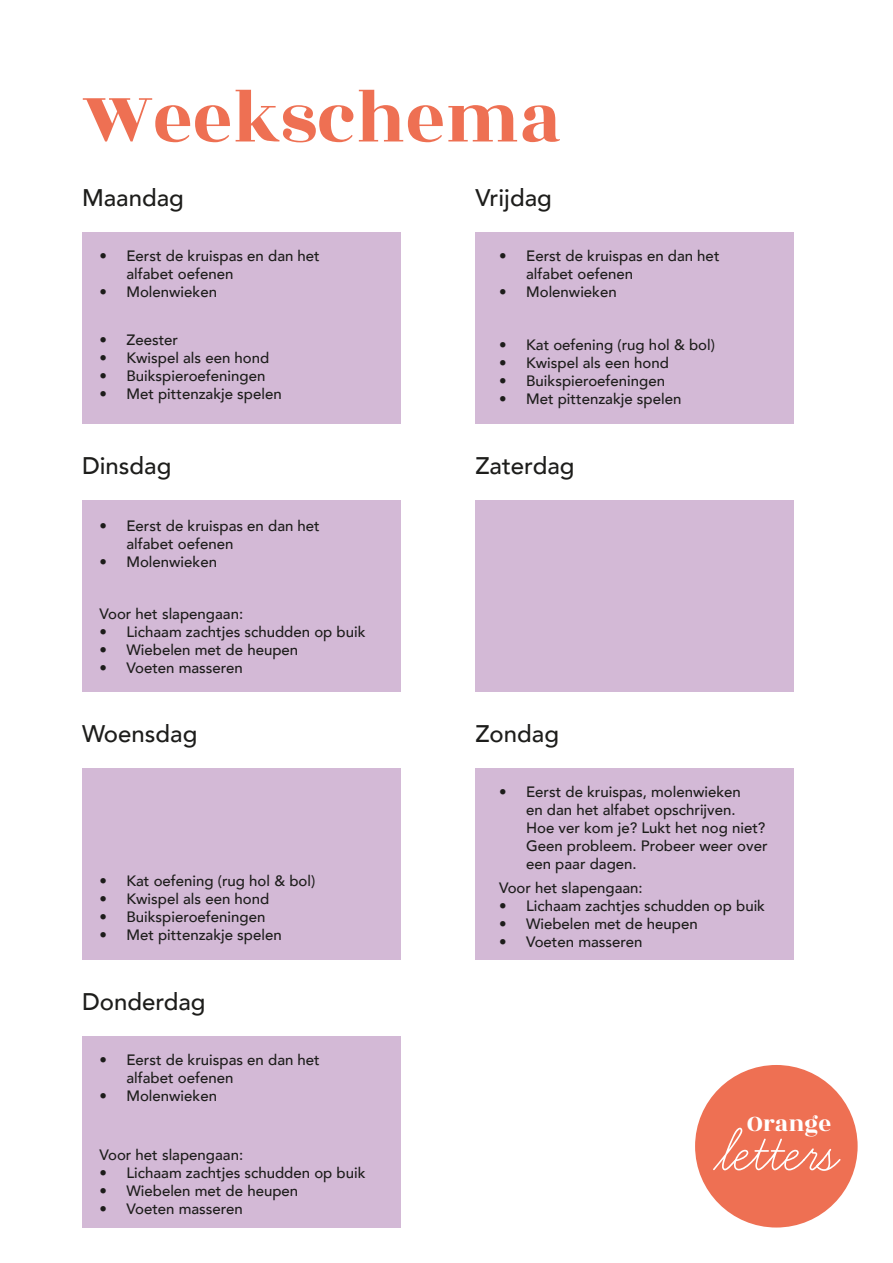
<style>
.page{position:relative;width:893px;height:1263px;background:#fff}
.page>*{position:absolute;margin:0;border:0;box-sizing:border-box;transform-origin:0 0}
.t1{font:77.25px "Rozha One";color:#ee7053}
.t2{font:66px "Learning Curve";color:#fff}
.t3{font:25.05px "Rozha One";color:#fff}
.t4{font:500 24px "Avenir";color:#1d1d1b}
.t5{font:500 15px/18px "Avenir";color:#1d1d1b}
</style>
<div class="page">
<div style="left:82px;top:232px;width:319px;height:192px;background:#d3b9d6"></div>
<div style="left:695px;top:1065px;width:163px;height:162px;background:#ee7053;border-radius:50%"></div>
<div style="left:82px;top:500px;width:319px;height:191px;background:#d3b9d6"></div>
<div style="left:82px;top:768px;width:319px;height:191px;background:#d3b9d6"></div>
<div style="left:82px;top:1036px;width:319px;height:191px;background:#d3b9d6"></div>
<div style="left:475px;top:232px;width:319px;height:192px;background:#d3b9d6"></div>
<div style="left:475px;top:500px;width:319px;height:191px;background:#d3b9d6"></div>
<div style="left:475px;top:768px;width:319px;height:191px;background:#d3b9d6"></div>
<h1 class="t1" style="left:82px;top:64px;width:481px">Weekschema</h1>
<h3 class="t4" style="left:82px;top:177px;width:103px">Maandag</h3>
<p class="t5" style="left:126px;top:246px;width:195px;text-indent:-27px">• Eerst de kruispas en dan het alfabet oefenen</p>
<p class="t5" style="left:99px;top:282px;width:119px">• Molenwieken</p>
<p class="t5" style="left:99px;top:330px;width:80px">• Zeester</p>
<p class="t5" style="left:99px;top:348px;width:171px">• Kwispel als een hond</p>
<p class="t5" style="left:99px;top:366px;width:167px">• Buikspieroefeningen</p>
<p class="t5" style="left:99px;top:384px;width:184px">• Met pittenzakje spelen</p>
<h3 class="t4" style="left:82px;top:445px;width:91px">Dinsdag</h3>
<p class="t5" style="left:126px;top:516px;width:195px;text-indent:-27px">• Eerst de kruispas en dan het alfabet oefenen</p>
<p class="t5" style="left:99px;top:552px;width:119px">• Molenwieken</p>
<p class="t5" style="left:99px;top:603px;width:145px">Voor het slapengaan:</p>
<p class="t5" style="left:99px;top:621px;width:267px">• Lichaam zachtjes schudden op buik</p>
<p class="t5" style="left:99px;top:639px;width:200px">• Wiebelen met de heupen</p>
<p class="t5" style="left:99px;top:657px;width:145px">• Voeten masseren</p>
<h3 class="t4" style="left:82px;top:713px;width:117px">Woensdag</h3>
<p class="t5" style="left:99px;top:871px;width:217px">• Kat oefening (rug hol &amp; bol)</p>
<p class="t5" style="left:99px;top:889px;width:171px">• Kwispel als een hond</p>
<p class="t5" style="left:99px;top:907px;width:167px">• Buikspieroefeningen</p>
<p class="t5" style="left:99px;top:925px;width:184px">• Met pittenzakje spelen</p>
<h3 class="t4" style="left:82px;top:980px;width:125px">Donderdag</h3>
<p class="t5" style="left:126px;top:1050px;width:195px;text-indent:-27px">• Eerst de kruispas en dan het alfabet oefenen</p>
<p class="t5" style="left:99px;top:1086px;width:119px">• Molenwieken</p>
<p class="t5" style="left:99px;top:1145px;width:145px">Voor het slapengaan:</p>
<p class="t5" style="left:99px;top:1163px;width:267px">• Lichaam zachtjes schudden op buik</p>
<p class="t5" style="left:99px;top:1181px;width:200px">• Wiebelen met de heupen</p>
<p class="t5" style="left:99px;top:1199px;width:145px">• Voeten masseren</p>
<h3 class="t4" style="left:475px;top:177px;width:78px">Vrijdag</h3>
<p class="t5" style="left:526px;top:246px;width:195px;text-indent:-27px">• Eerst de kruispas en dan het alfabet oefenen</p>
<p class="t5" style="left:499px;top:282px;width:119px">• Molenwieken</p>
<p class="t5" style="left:499px;top:334px;width:217px">• Kat oefening (rug hol &amp; bol)</p>
<p class="t5" style="left:499px;top:352px;width:171px">• Kwispel als een hond</p>
<p class="t5" style="left:499px;top:370px;width:167px">• Buikspieroefeningen</p>
<p class="t5" style="left:499px;top:388px;width:184px">• Met pittenzakje spelen</p>
<h3 class="t4" style="left:475px;top:445px;width:101px">Zaterdag</h3>
<h3 class="t4" style="left:475px;top:713px;width:85px">Zondag</h3>
<p class="t5" style="left:526px;top:782px;width:243px;text-indent:-27px">• Eerst de kruispas, molenwieken<br>en dan het alfabet opschrijven.<br>Hoe ver kom je? Lukt het nog niet?<br>Geen probleem. Probeer weer over een paar dagen.</p>
<p class="t5" style="left:499px;top:878px;width:145px">Voor het slapengaan:</p>
<p class="t5" style="left:499px;top:896px;width:267px">• Lichaam zachtjes schudden op buik</p>
<p class="t5" style="left:499px;top:914px;width:200px">• Wiebelen met de heupen</p>
<p class="t5" style="left:499px;top:932px;width:145px">• Voeten masseren</p>
<h3 class="t3" style="left:747px;top:1106px;width:86px">Orange</h3>
<h2 class="t2" style="left:719px;top:1115px;width:122px">letters</h2>
</div>
